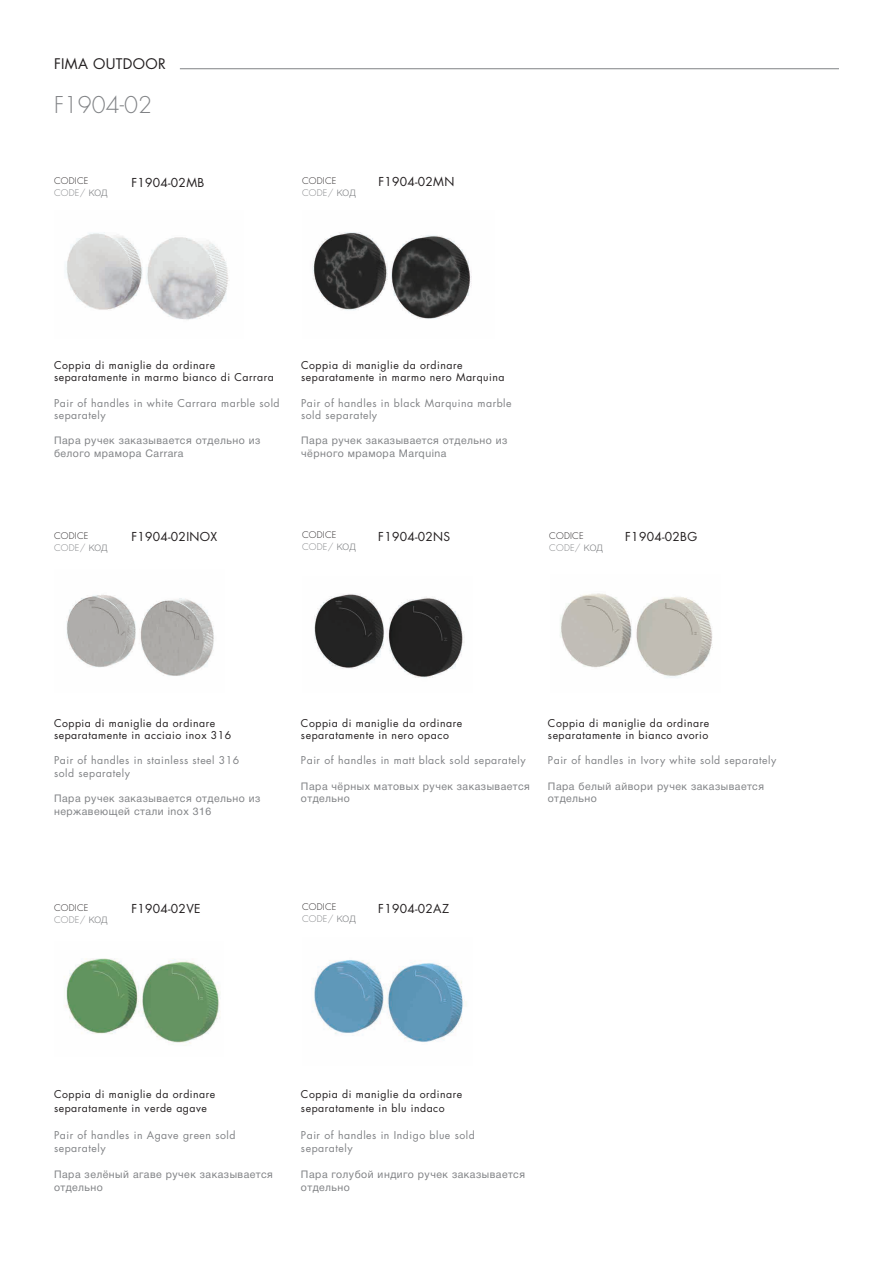
<style>
.page{position:relative;width:893px;height:1263px;background:#fff}
.page>*{position:absolute;margin:0;border:0;box-sizing:border-box;transform-origin:0 0}
.t1{font:300 22.5px "Futura Std";color:#808285}
.t2{font:14.25px "Futura Std";letter-spacing:.025em;color:#231f20}
.t3{font:12px "Futura Std";letter-spacing:.025em;color:#231f20}
.t4{font:10.5px/12.6px "Futura Std";letter-spacing:.05em;color:#231f20}
.t5{font:10.5px/12.6px "Helvetica Neue Cyr";letter-spacing:.05em;color:#808285}
.t6{font:10.5px/12.6px "Futura Std";letter-spacing:.05em;color:#808285}
.t7{font:300 9px/12px "Futura Std";letter-spacing:.025em;color:#231f20}
.s1{color:#808285}
.s2{font-family:"Helvetica Neue Cyr";color:#808285}
</style>
<div class="page">
<img style="left:66px;top:594px;width:148px;height:82px">
<img style="left:66px;top:232px;width:163px;height:88px">
<img style="left:312px;top:232px;width:160px;height:87px">
<img style="left:314px;top:594px;width:149px;height:84px">
<img style="left:560px;top:593px;width:153px;height:85px">
<img style="left:64px;top:958px;width:156px;height:88px">
<img style="left:313px;top:960px;width:153px;height:82px">
<hr style="left:180px;top:68px;width:659px;height:1px;background:#808285">
<h2 class="t2" style="left:54px;top:54px;width:113px">FIMA OUTDOOR</h2>
<h1 class="t1" style="left:54px;top:91px;width:99px">F1904-02</h1>
<p class="t3" style="left:131px;top:174px;width:74px">F1904-02MB</p>
<p class="t3" style="left:378px;top:174px;width:78px">F1904-02MN</p>
<p class="t7" style="left:54px;top:175px;width:55px">CODICE<br><span class="s1">CODE/</span> <span class="s2">КОД</span></p>
<p class="t7" style="left:302px;top:175px;width:55px">CODICE<br><span class="s1">CODE/</span> <span class="s2">КОД</span></p>
<p class="t4" style="left:54px;top:359px;width:221px">Coppia di maniglie da ordinare separatamente in marmo bianco di Carrara</p>
<p class="t6" style="left:54px;top:397px;width:227px">Pair of handles in white Carrara marble sold separately</p>
<p class="t5" style="left:54px;top:434px;width:208px">Пара ручек заказывается отдельно из белого мрамора Carrara</p>
<p class="t4" style="left:301px;top:359px;width:205px">Coppia di maniglie da ordinare separatamente in marmo nero Marquina</p>
<p class="t6" style="left:301px;top:397px;width:212px">Pair of handles in black Marquina marble sold separately</p>
<p class="t5" style="left:301px;top:434px;width:208px">Пара ручек заказывается отдельно из чёрного мрамора Marquina</p>
<p class="t3" style="left:131px;top:529px;width:87px">F1904-02INOX</p>
<p class="t3" style="left:378px;top:528px;width:73px">F1904-02NS</p>
<p class="t3" style="left:625px;top:529px;width:73px">F1904-02BG</p>
<p class="t7" style="left:302px;top:529px;width:55px">CODICE<br><span class="s1">CODE/</span> <span class="s2">КОД</span></p>
<p class="t7" style="left:54px;top:529px;width:55px">CODICE<br><span class="s1">CODE/</span> <span class="s2">КОД</span></p>
<p class="t7" style="left:549px;top:529px;width:55px">CODICE<br><span class="s1">CODE/</span> <span class="s2">КОД</span></p>
<p class="t4" style="left:54px;top:716px;width:179px">Coppia di maniglie da ordinare separatamente in acciaio inox 316</p>
<p class="t6" style="left:54px;top:754px;width:187px">Pair of handles in stainless steel 316 sold separately</p>
<p class="t5" style="left:54px;top:792px;width:208px">Пара ручек заказывается отдельно из нержавеющей стали inox 316</p>
<p class="t4" style="left:301px;top:716px;width:163px">Coppia di maniglie da ordinare separatamente in nero opaco</p>
<p class="t6" style="left:301px;top:754px;width:226px">Pair of handles in matt black sold separately</p>
<p class="t5" style="left:301px;top:780px;width:230px">Пара чёрных матовых ручек заказывается отдельно</p>
<p class="t4" style="left:548px;top:716px;width:163px">Coppia di maniglie da ordinare separatamente in bianco avorio</p>
<p class="t6" style="left:548px;top:754px;width:230px">Pair of handles in Ivory white sold separately</p>
<p class="t5" style="left:548px;top:780px;width:218px">Пара белый айвори ручек заказывается отдельно</p>
<p class="t3" style="left:131px;top:901px;width:71px">F1904-02VE</p>
<p class="t3" style="left:378px;top:901px;width:72px">F1904-02AZ</p>
<p class="t7" style="left:54px;top:902px;width:55px">CODICE<br><span class="s1">CODE/</span> <span class="s2">КОД</span></p>
<p class="t7" style="left:302px;top:901px;width:55px">CODICE<br><span class="s1">CODE/</span> <span class="s2">КОД</span></p>
<p class="t4" style="left:54px;top:1088px;width:163px;line-height:13.5px">Coppia di maniglie da ordinare separatamente in verde agave</p>
<p class="t6" style="left:54px;top:1128px;width:183px;line-height:13.5px">Pair of handles in Agave green sold separately</p>
<p class="t5" style="left:54px;top:1168px;width:220px">Пара зелёный агаве ручек заказывается отдельно</p>
<p class="t4" style="left:301px;top:1088px;width:163px;line-height:13.5px">Coppia di maniglie da ordinare separatamente in blu indaco</p>
<p class="t6" style="left:301px;top:1128px;width:175px;line-height:13.5px">Pair of handles in Indigo blue sold separately</p>
<p class="t5" style="left:301px;top:1168px;width:226px">Пара голубой индиго ручек заказывается отдельно</p>
</div>
